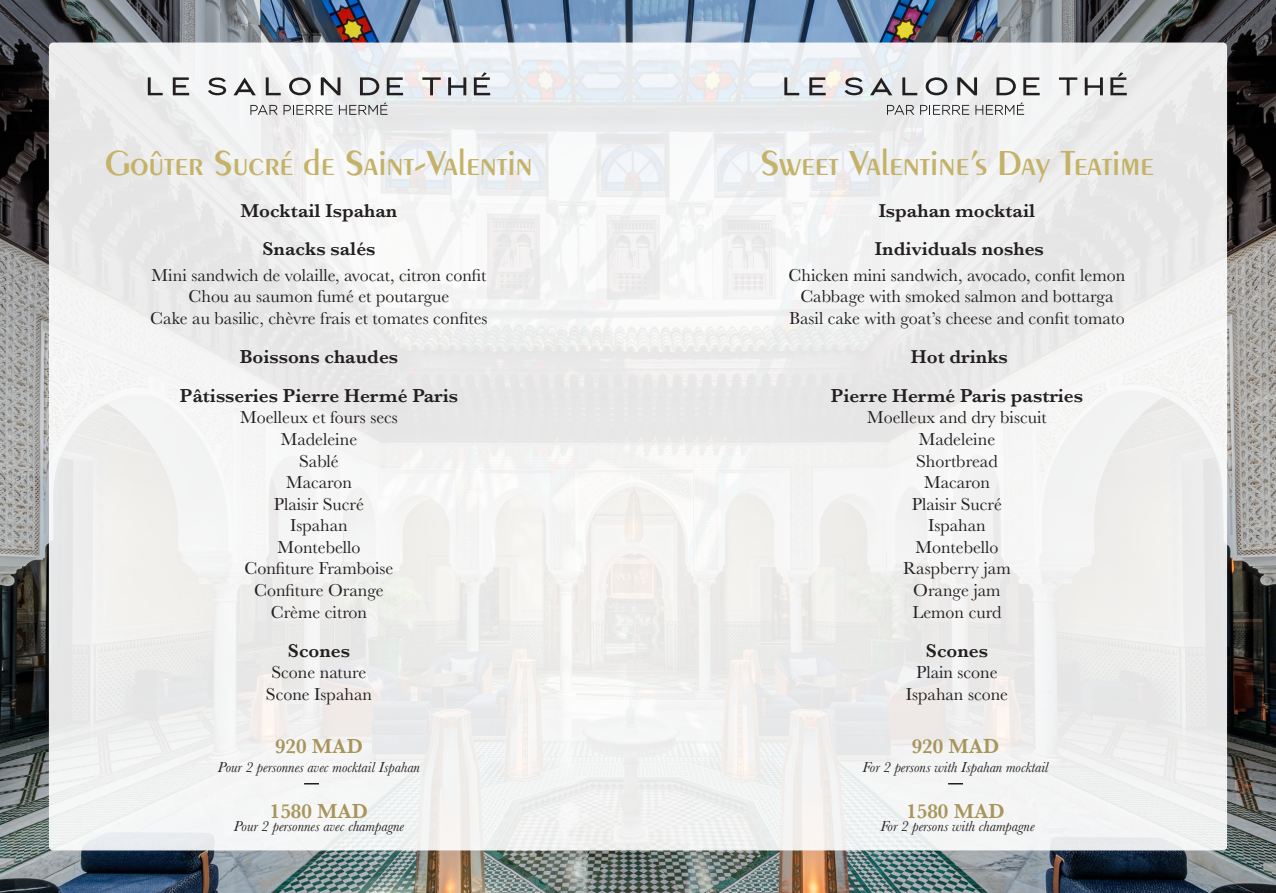
<style>
.page{position:relative;width:1276px;height:893px;background:#fff}
.page>*{position:absolute;margin:0;border:0;box-sizing:border-box;transform-origin:0 0}
.t1{font:600 37.05px "Peignot LT Std";color:#c4b268}
.t2{font:600 21px "Baskerville";color:#a8955a}
.t3{font:600 19.35px/38.8px "Baskerville";color:#231f20;text-align:center}
.t4{font:18px/21.6px "Baskerville";color:#231f20;text-align:center}
.t5{font:italic 15px "Baskerville";color:#231f20}
</style>
<div class="page">
<img style="left:0;top:0;width:1276px;height:893px">
<div style="left:49px;top:43px;width:1178px;height:807px;background:#f0f0ef;border-radius:4px"></div>
<svg style="left:250px;top:105px;width:83px;height:10px"></svg>
<svg style="left:339px;top:102px;width:48px;height:13px"></svg>
<svg style="left:422px;top:77px;width:19px;height:18px"></svg>
<svg style="left:208px;top:77px;width:18px;height:18px"></svg>
<svg style="left:233px;top:77px;width:23px;height:18px"></svg>
<svg style="left:321px;top:77px;width:19px;height:18px"></svg>
<svg style="left:148px;top:77px;width:15px;height:18px"></svg>
<svg style="left:266px;top:77px;width:15px;height:18px"></svg>
<svg style="left:173px;top:77px;width:16px;height:18px"></svg>
<svg style="left:474px;top:72px;width:16px;height:23px"></svg>
<svg style="left:387px;top:77px;width:16px;height:18px"></svg>
<svg style="left:448px;top:77px;width:18px;height:18px"></svg>
<svg style="left:289px;top:77px;width:22px;height:18px"></svg>
<svg style="left:360px;top:77px;width:19px;height:18px"></svg>
<svg style="left:887px;top:105px;width:27px;height:10px"></svg>
<svg style="left:920px;top:105px;width:49px;height:10px"></svg>
<svg style="left:975px;top:102px;width:49px;height:13px"></svg>
<svg style="left:1059px;top:77px;width:18px;height:18px"></svg>
<svg style="left:844px;top:77px;width:18px;height:18px"></svg>
<svg style="left:870px;top:77px;width:22px;height:18px"></svg>
<svg style="left:957px;top:77px;width:20px;height:18px"></svg>
<svg style="left:784px;top:77px;width:15px;height:18px"></svg>
<svg style="left:902px;top:77px;width:15px;height:18px"></svg>
<svg style="left:809px;top:77px;width:16px;height:18px"></svg>
<svg style="left:1110px;top:72px;width:16px;height:23px"></svg>
<svg style="left:1023px;top:77px;width:16px;height:18px"></svg>
<svg style="left:1084px;top:77px;width:19px;height:18px"></svg>
<svg style="left:925px;top:77px;width:22px;height:18px"></svg>
<svg style="left:996px;top:77px;width:20px;height:18px"></svg>
<svg style="left:304px;top:783px;width:15px;height:1px"></svg>
<svg style="left:948px;top:783px;width:15px;height:1px"></svg>
<h1 class="t1" style="left:105px;top:141px;width:429px">Goûter Sucré de Saint-Valentin</h1>
<p class="t3" style="left:240px;top:191px;width:158px">Mocktail Ispahan<br>Snacks salés</p>
<p class="t4" style="left:150px;top:265px;width:339px">Mini sandwich de volaille, avocat, citron confit<br>Chou au saumon fumé et poutargue<br>Cake au basilic, chèvre frais et tomates confites</p>
<p class="t3" style="left:180px;top:337px;width:280px">Boissons chaudes<br>Pâtisseries Pierre Hermé Paris</p>
<p class="t4" style="left:240px;top:407px;width:159px">Moelleux et fours secs<br>Madeleine<br>Sablé<br>Macaron<br>Plaisir Sucré<br>Ispahan<br>Montebello<br>Confiture Framboise<br>Confiture Orange<br>Crème citron</p>
<p class="t3" style="left:288px;top:631px;width:64px">Scones</p>
<p class="t4" style="left:266px;top:662px;width:107px">Scone nature<br>Scone Ispahan</p>
<h1 class="t1" style="left:760px;top:141px;width:395px">Sweet Valentine’s Day Teatime</h1>
<p class="t3" style="left:875px;top:191px;width:170px;text-align:left">Ispahan mocktail<br>Individuals noshes</p>
<p class="t4" style="left:788px;top:265px;width:338px">Chicken mini sandwich, avocado, confit lemon<br>Cabbage with smoked salmon and bottarga<br>Basil cake with goat’s cheese and confit tomato</p>
<p class="t3" style="left:831px;top:337px;width:254px">Hot drinks<br>Pierre Hermé Paris pastries</p>
<p class="t4" style="left:867px;top:407px;width:181px">Moelleux and dry biscuit<br>Madeleine<br>Shortbread<br>Macaron<br>Plaisir Sucré<br>Ispahan<br>Montebello<br>Raspberry jam<br>Orange jam<br>Lemon curd</p>
<p class="t3" style="left:926px;top:631px;width:64px">Scones</p>
<p class="t4" style="left:906px;top:662px;width:104px">Plain scone<br>Ispahan scone</p>
<p class="t2" style="left:275px;top:731px;width:89px">920 MAD</p>
<p class="t2" style="left:911px;top:731px;width:89px">920 MAD</p>
<p class="t5" style="left:218px;top:757px;width:204px">Pour 2 personnes avec mocktail Ispahan</p>
<p class="t5" style="left:862px;top:757px;width:187px">For 2 persons with Ispahan mocktail</p>
<p class="t2" style="left:270px;top:796px;width:100px">1580 MAD</p>
<p class="t2" style="left:906px;top:796px;width:100px">1580 MAD</p>
<p class="t5" style="left:234px;top:816px;width:172px">Pour 2 personnes avec champagne</p>
<p class="t5" style="left:880px;top:816px;width:156px">For 2 persons with champagne</p>
</div>
